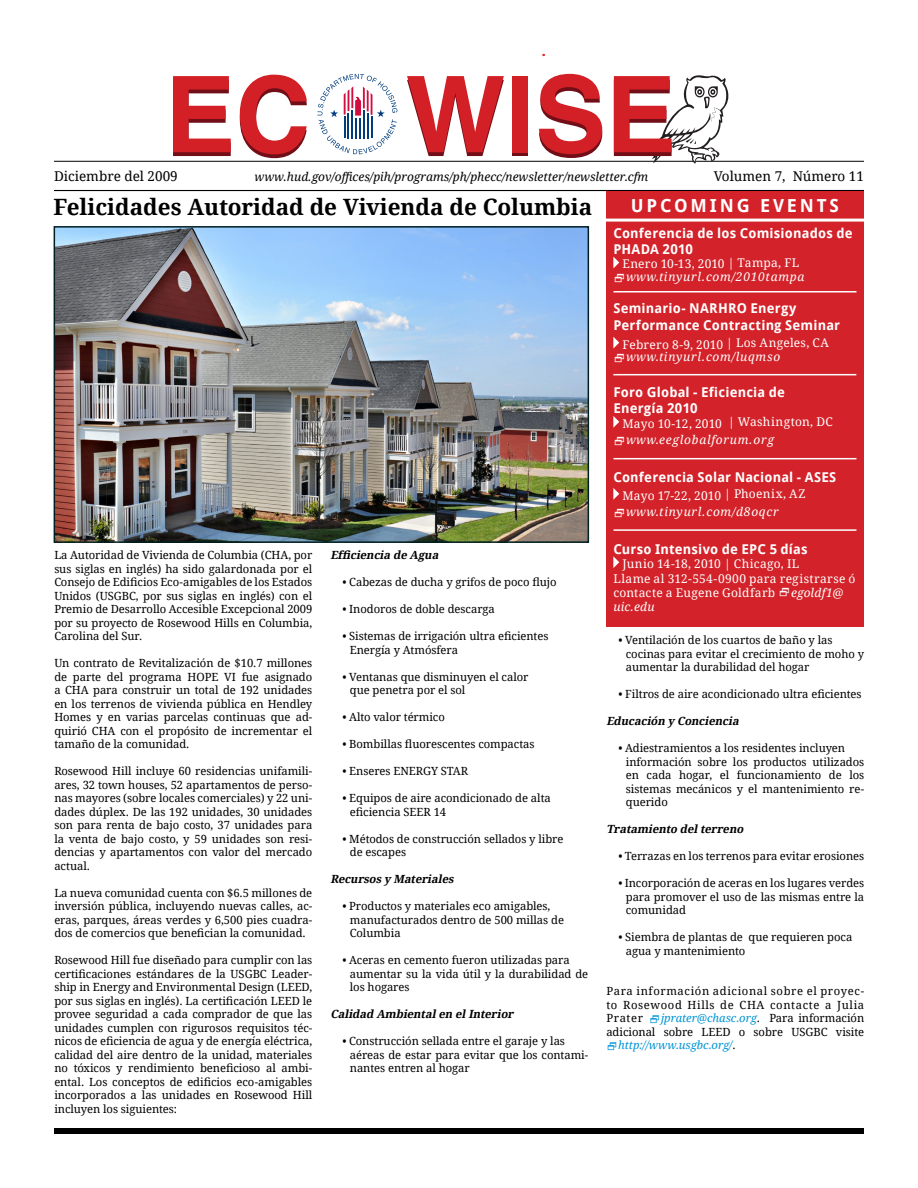
<style>
.page{position:relative;width:918px;height:1188px;background:#fff}
.page>*{position:absolute;margin:0;border:0;box-sizing:border-box;transform-origin:0 0}
.t1{font:700 22.5px "Droid Serif";color:#000}
.t2{font:700 18px "Droid Sans";letter-spacing:.16em;color:#fff}
.t3{font:700 13.5px/16.2px "Droid Sans";letter-spacing:.01em;color:#fff}
.t4{font:13.5px "Droid Serif";color:#000}
.t5{font:12px "Droid Serif";letter-spacing:.02em;color:#fff}
.t6{font:italic 12px "Droid Serif";letter-spacing:.06em;color:#fff}
.t7{font:italic 12px "Droid Serif";color:#000}
.t8{font:italic 12px "Droid Serif";letter-spacing:.015em;color:#fff}
.t9{font:11.25px/13.5px "Droid Serif";letter-spacing:-.005em;color:#000;text-align:justify}
.t10{font:italic 700 11.25px "Droid Serif";color:#000}
.t11{font:italic 11.25px "Droid Serif";letter-spacing:-.005em;color:#0095d6}
.s1{font-style:normal;color:#000}
</style>
<div class="page">
<hr style="left:54px;top:161px;width:810px;height:1px;background:#000">
<hr style="left:54px;top:190px;width:810px;height:1px;background:#000">
<div style="left:606px;top:191px;width:258px;height:435px;background:#d32229"></div>
<svg style="left:613px;top:257px;width:6px;height:11px"></svg>
<svg style="left:613px;top:416px;width:6px;height:12px"></svg>
<svg style="left:613px;top:488px;width:6px;height:12px"></svg>
<svg style="left:613px;top:556px;width:6px;height:12px"></svg>
<hr style="left:605px;top:219px;width:265px;height:3px;background:#fff">
<hr style="left:613px;top:374px;width:243px;height:1px;background:#fff">
<hr style="left:614px;top:291px;width:242px;height:1px;background:#fff">
<hr style="left:614px;top:458px;width:242px;height:1px;background:#fff">
<hr style="left:614px;top:529px;width:242px;height:2px;background:#fff">
<img style="left:57px;top:229px;width:529px;height:311px">
<div style="left:54px;top:226px;width:535px;height:317px;border:2px solid #001f20"></div>
<div style="left:54px;top:1128px;width:810px;height:6px;background:#000"></div>
<svg style="left:512px;top:152px;width:16px;height:4px"></svg>
<svg style="left:173px;top:76px;width:58px;height:80px"></svg>
<svg style="left:240px;top:75px;width:67px;height:83px"></svg>
<svg style="left:407px;top:76px;width:97px;height:80px"></svg>
<div style="left:512px;top:76px;width:16px;height:76px;background:#d32026"></div>
<svg style="left:539px;top:74px;width:63px;height:84px"></svg>
<svg style="left:614px;top:75px;width:121px;height:89px"></svg>
<svg style="left:317px;top:74px;width:80px;height:80px"></svg>
<svg style="left:613px;top:337px;width:7px;height:12px"></svg>
<p class="t4" style="left:54px;top:167px;width:125px">Diciembre del 2009</p>
<p class="t7" style="left:254px;top:169px;width:395px">www.hud.gov/offices/pih/programs/ph/phecc/newsletter/newsletter.cfm</p>
<p class="t4" style="left:714px;top:167px;width:152px">Volumen 7, Número 11</p>
<p class="t2" style="left:631px;top:194px;width:210px">UPCOMING EVENTS</p>
<p class="t3" style="left:613px;top:225px;width:241px">Conferencia de los Comisionados de<br>PHADA 2010</p>
<p class="t5" style="left:622px;top:257px;width:178px">Enero 10-13, 2010 | Tampa, FL</p>
<p class="t6" style="left:626px;top:270px;width:180px">www.tinyurl.com/2010tampa</p>
<p class="t3" style="left:613px;top:300px;width:185px">Seminario- NARHRO Energy</p>
<p class="t3" style="left:613px;top:316px;width:228px">Performance Contracting Seminar</p>
<p class="t5" style="left:622px;top:337px;width:208px">Febrero 8-9, 2010 | Los Angeles, CA</p>
<p class="t6" style="left:626px;top:350px;width:156px">www.tinyurl.com/luqmso</p>
<p class="t3" style="left:613px;top:384px;width:173px">Foro Global - Eficiencia de</p>
<p class="t3" style="left:613px;top:400px;width:86px">Energía 2010</p>
<p class="t5" style="left:622px;top:415px;width:212px">Mayo 10-12, 2010 | Washington, DC</p>
<p class="t6" style="left:626px;top:433px;width:149px">www.eeglobalforum.org</p>
<p class="t3" style="left:613px;top:469px;width:225px">Conferencia Solar Nacional - ASES</p>
<p class="t5" style="left:622px;top:488px;width:185px">Mayo 17-22, 2010 | Phoenix, AZ</p>
<p class="t6" style="left:626px;top:505px;width:154px">www.tinyurl.com/d8oqcr</p>
<p class="t3" style="left:613px;top:541px;width:196px">Curso Intensivo de EPC 5 días</p>
<p class="t5" style="left:622px;top:556px;width:178px">Junio 14-18, 2010 | Chicago, IL</p>
<p class="t5" style="left:613px;top:571px;width:244px">Llame al 312-554-0900 para registrarse ó</p>
<p class="t5" style="left:613px;top:585px;width:163px">contacte a Eugene Goldfarb</p>
<p class="t8" style="left:791px;top:585px;width:54px">egoldf1@</p>
<p class="t6" style="left:613px;top:600px;width:43px">uic.edu</p>
<p class="t1" style="left:54px;top:193px;width:540px">Felicidades Autoridad de Vivienda de Columbia</p>
<p class="t10" style="left:330px;top:548px;width:112px">Efficiencia de Agua</p>
<p class="t9" style="left:342px;top:575px;width:216px">• Cabezas de ducha y grifos de poco flujo</p>
<p class="t9" style="left:342px;top:602px;width:154px">• Inodoros de doble descarga</p>
<p class="t9" style="left:342px;top:629px;width:208px">• Sistemas de irrigación ultra eficientes</p>
<p class="t9" style="left:350px;top:643px;width:110px">Energía y Atmósfera</p>
<p class="t9" style="left:342px;top:670px;width:188px">• Ventanas que disminuyen el calor</p>
<p class="t9" style="left:350px;top:683px;width:117px">que penetra por el sol</p>
<p class="t9" style="left:342px;top:710px;width:104px">• Alto valor térmico</p>
<p class="t9" style="left:342px;top:737px;width:194px">• Bombillas fluorescentes compactas</p>
<p class="t9" style="left:342px;top:764px;width:127px">• Enseres ENERGY STAR</p>
<p class="t9" style="left:342px;top:791px;width:210px">• Equipos de aire acondicionado de alta</p>
<p class="t9" style="left:350px;top:805px;width:98px">eficiencia SEER 14</p>
<p class="t9" style="left:342px;top:832px;width:223px">• Métodos de construcción sellados y libre</p>
<p class="t9" style="left:350px;top:845px;width:58px">de escapes</p>
<p class="t10" style="left:330px;top:872px;width:127px">Recursos y Materiales</p>
<p class="t9" style="left:342px;top:899px;width:210px">• Productos y materiales eco amigables,</p>
<p class="t9" style="left:350px;top:913px;width:216px">manufacturados dentro de 500 millas de</p>
<p class="t9" style="left:350px;top:926px;width:52px">Columbia</p>
<p class="t9" style="left:342px;top:953px;width:229px">• Aceras en cemento fueron utilizadas para</p>
<p class="t9" style="left:350px;top:967px;width:240px">aumentar su la vida útil y la durabilidad de los hogares</p>
<p class="t10" style="left:330px;top:1007px;width:187px">Calidad Ambientalen elInterior</p>
<p class="t9" style="left:342px;top:1034px;width:224px">• Construcción sellada entre el garaje y las</p>
<p class="t9" style="left:350px;top:1048px;width:240px">aéreas de estar para evitar que los contami&shy;nantes entren al hogar</p>
<p class="t9" style="left:54px;top:548px;width:260px">La Autoridad de Vivienda de Columbia (CHA, por sus siglas en inglés) ha sido galardonada por el Consejo de Edificios Eco-amigables de los Estados Unidos (USGBC, por sus siglas en inglés) con el Premio de Desarrollo Accesible Excepcional 2009 por su proyecto de Rosewood Hills en Columbia, Carolina del Sur.</p>
<p class="t9" style="left:54px;top:656px;width:260px">Un contrato de Revitalización de $10.7 millones de parte del programa HOPE VI fue asignado a CHA para construir un total de 192 unidades en los terrenos de vivienda pública en Hendley Homes y en varias parcelas continuas que ad&shy;quirió CHA con el propósito de incrementar el tamaño de la comunidad.</p>
<p class="t9" style="left:54px;top:764px;width:260px">Rosewood Hill incluye 60 residencias unifamili&shy;ares, 32 town houses, 52 apartamentos de perso&shy;nas mayores (sobre locales comerciales) y 22 uni&shy;dades dúplex. De las 192 unidades, 30 unidades son para renta de bajo costo, 37 unidades para la venta de bajo costo, y 59 unidades son resi&shy;dencias y apartamentos con valor del mercado actual.</p>
<p class="t9" style="left:54px;top:886px;width:259px">La nueva comunidad cuenta con $6.5 millones de inversión pública, incluyendo nuevas calles, ac&shy;eras, parques, áreas verdes y 6,500 pies cuadra&shy;dos de comercios que benefician la comunidad.</p>
<p class="t9" style="left:54px;top:953px;width:260px">Rosewood Hill fue diseñado para cumplir con las certificaciones estándares de la USGBC Leader&shy;ship in Energy and Environmental Design (LEED, por sus siglas en inglés). La certificación LEED le provee seguridad a cada comprador de que las unidades cumplen con rigurosos requisitos téc&shy;nicos de eficiencia de agua y de energía eléctrica, calidad del aire dentro de la unidad, materiales no tóxicos y rendimiento beneficioso al ambi&shy;ental. Los conceptos de edificios eco-amigables incorporados a las unidades en Rosewood Hill incluyen los siguientes:</p>
<p class="t9" style="left:618px;top:633px;width:216px">• Ventilación de los cuartos de baño y las</p>
<p class="t9" style="left:626px;top:647px;width:240px">cocinas para evitar el crecimiento de moho y aumentar la durabilidad del hogar</p>
<p class="t9" style="left:618px;top:687px;width:245px">• Filtros de aire acondicionado ultra eficientes</p>
<p class="t10" style="left:606px;top:714px;width:137px">Educación y Conciencia</p>
<p class="t9" style="left:618px;top:741px;width:228px">• Adiestramientos a los residentes incluyen</p>
<p class="t9" style="left:626px;top:755px;width:240px">información sobre los productos utilizados en cada hogar, el funcionamiento de los sistemas mecánicos y el mantenimiento re&shy;querido</p>
<p class="t10" style="left:606px;top:822px;width:141px">Tratamiento delterreno</p>
<p class="t9" style="left:618px;top:849px;width:247px">• Terrazas en los terrenos para evitar erosiones</p>
<p class="t9" style="left:618px;top:876px;width:247px">• Incorporación de aceras en los lugares verdes</p>
<p class="t9" style="left:626px;top:890px;width:240px">para promover el uso de las mismas entre la comunidad</p>
<p class="t9" style="left:618px;top:930px;width:236px">• Siembra de plantas de que requieren poca</p>
<p class="t9" style="left:626px;top:944px;width:121px">agua y mantenimiento</p>
<p class="t9" style="left:606px;top:984px;width:259px">Para información adicional sobre el proyec&shy;to Rosewood Hills de CHA contacte a Julia Prater</p>
<p class="t11" style="left:661px;top:1011px;width:205px">jprater@chasc.org<span class="s1">. Para información</span></p>
<p class="t9" style="left:606px;top:1025px;width:259px">adicional sobre LEED o sobre USGBC visite</p>
<p class="t11" style="left:618px;top:1038px;width:119px">http://www.usgbc.org/<span class="s1">.</span></p>
</div>
